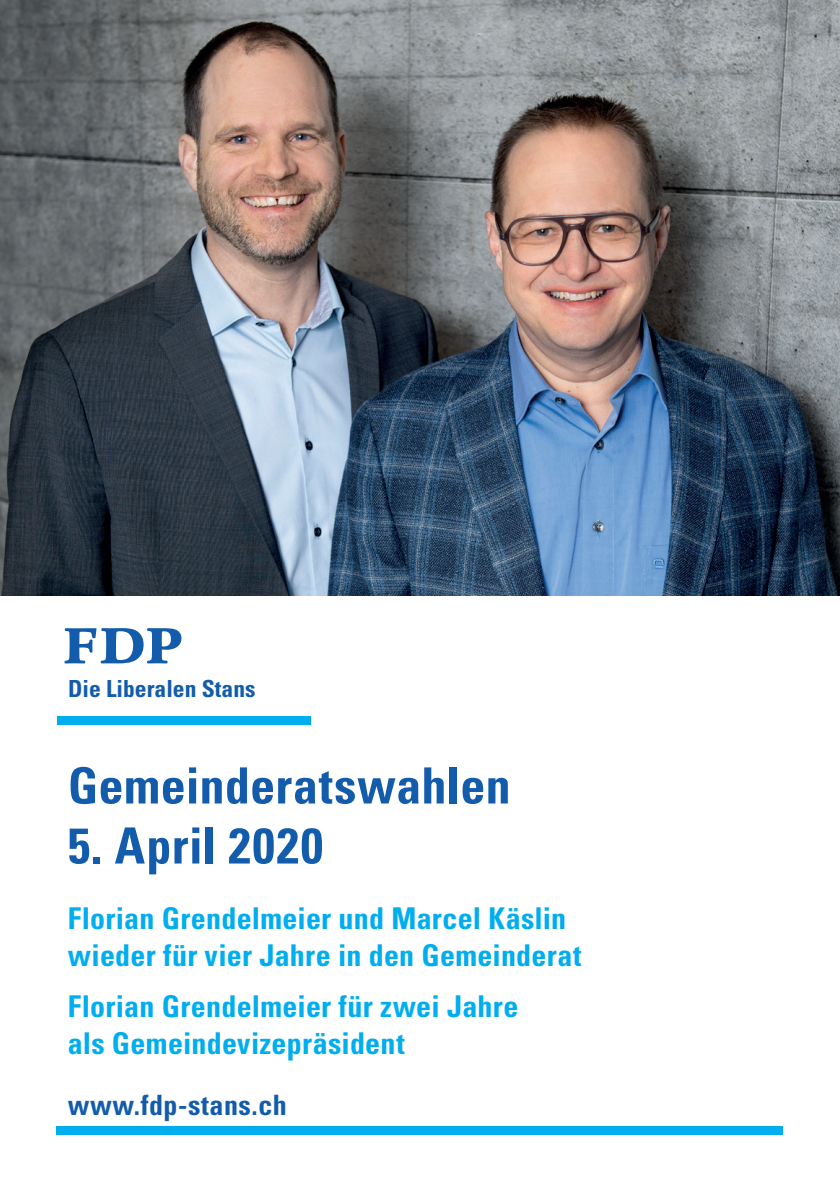
<style>
.page{position:relative;width:840px;height:1191px;background:#fff}
.page>*{position:absolute;margin:0;border:0;box-sizing:border-box;transform-origin:0 0}
.t1{font:700 condensed 50px "Univers";letter-spacing:.005em;color:#135cab}
.t2{font:700 condensed 50px "Univers";letter-spacing:.025em;color:#135cab}
.t3{font:700 condensed 30px/37px "Univers";letter-spacing:.01em;color:#00aeef}
.t4{font:700 condensed 28px "Univers";letter-spacing:.02em;color:#135cab}
.t5{font:700 condensed 23.6px "Univers";color:#135cab}
</style>
<div class="page">
<img style="left:0;top:0;width:839px;height:595px">
<div style="left:57px;top:1125px;width:725px;height:9px;background:#00aeef"></div>
<div style="left:57px;top:716px;width:253px;height:9px;background:#00aeef"></div>
<svg style="left:64px;top:628px;width:117px;height:35px"></svg>
<p class="t5" style="left:68px;top:674px;width:189px">Die Liberalen Stans</p>
<h1 class="t1" style="left:68px;top:755px;width:444px">Gemeinderatswahlen</h1>
<h1 class="t2" style="left:68px;top:815px;width:256px">5. April 2020</h1>
<p class="t3" style="left:68px;top:899px;width:515px">Florian Grendelmeier und Marcel Käslin wieder für vier Jahre in den Gemeinderat</p>
<p class="t3" style="left:68px;top:987px;width:452px">Florian Grendelmeier für zwei Jahre als Gemeindevizepräsident</p>
<p class="t4" style="left:68px;top:1087px;width:220px">www.fdp-stans.ch</p>
</div>
